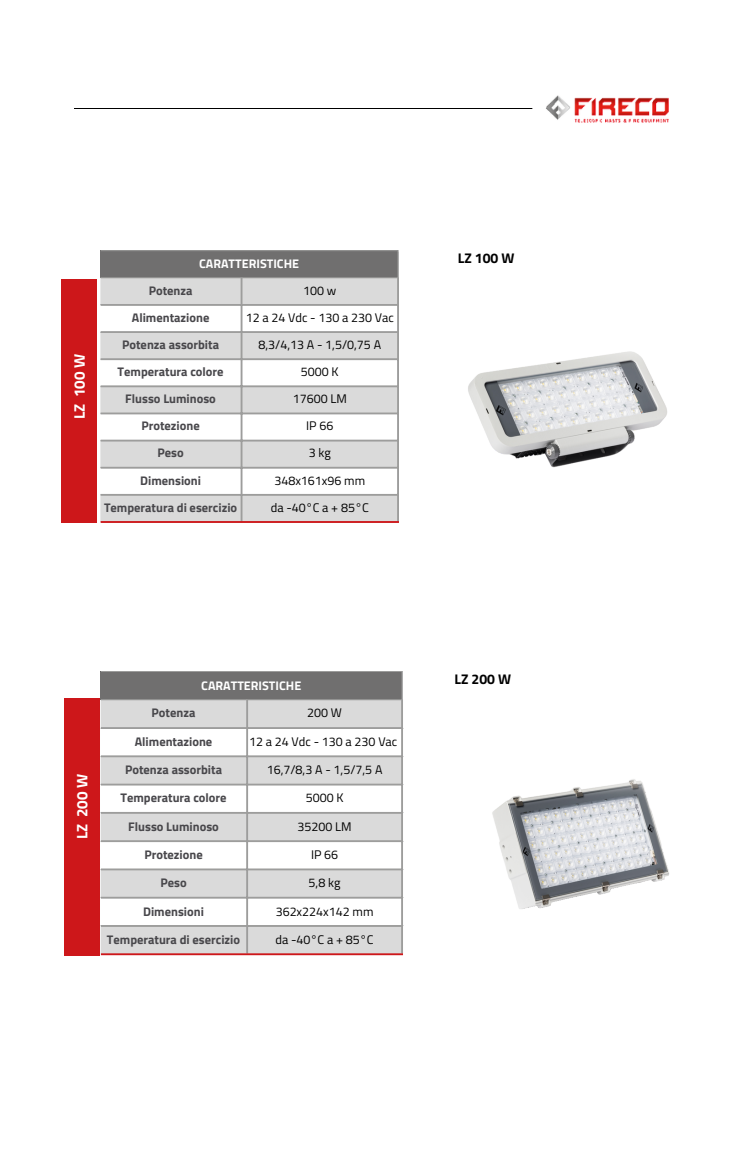
<style>
.page{position:relative;width:744px;height:1170px;background:#fff}
.page>*{position:absolute;margin:0;border:0;box-sizing:border-box;transform-origin:0 0}
.t1{font:700 15.25px "Titillium Web";color:#fff}
.t2{font:700 14px "Titillium Web";color:#000}
.t3{font:700 12.5px "Titillium Web";color:#48474b}
.t4{font:12.5px "Titillium Web";color:#000}
.t5{font:700 12.5px "Titillium Web";color:#fff}
</style>
<div class="page">
<img style="left:546px;top:95px;width:123px;height:28px">
<div style="left:100px;top:250px;width:298px;height:28px;background:#706f6f"></div>
<div style="left:100px;top:277px;width:297px;height:245px;background:#dadada"></div>
<svg style="left:100px;top:304px;width:297px;height:191px"></svg>
<svg style="left:397px;top:251px;width:1px;height:26px"></svg>
<hr style="left:101px;top:250px;width:297px;height:1px;background:#9d9d9c">
<hr style="left:101px;top:277px;width:296px;height:1px;background:#9d9d9c">
<hr style="left:240px;top:277px;width:2px;height:244px;background:#9d9d9c">
<hr style="left:397px;top:277px;width:2px;height:244px;background:#9d9d9c">
<hr style="left:101px;top:304px;width:298px;height:2px;background:#9d9d9c">
<hr style="left:101px;top:331px;width:298px;height:2px;background:#9d9d9c">
<hr style="left:101px;top:358px;width:298px;height:2px;background:#9d9d9c">
<hr style="left:101px;top:385px;width:298px;height:2px;background:#9d9d9c">
<hr style="left:101px;top:412px;width:298px;height:2px;background:#9d9d9c">
<hr style="left:101px;top:439px;width:298px;height:2px;background:#9d9d9c">
<hr style="left:101px;top:466px;width:298px;height:2px;background:#9d9d9c">
<hr style="left:101px;top:494px;width:298px;height:1px;background:#9d9d9c">
<hr style="left:101px;top:521px;width:298px;height:2px;background:#cd171a">
<div style="left:62px;top:279px;width:35px;height:244px;background:#cd171a"></div>
<img style="left:468px;top:351px;width:199px;height:117px">
<div style="left:101px;top:671px;width:301px;height:28px;background:#706f6f"></div>
<div style="left:101px;top:700px;width:300px;height:253px;background:#dadada"></div>
<svg style="left:101px;top:728px;width:300px;height:196px"></svg>
<svg style="left:401px;top:671px;width:1px;height:28px"></svg>
<hr style="left:101px;top:670px;width:301px;height:1px;background:#9d9d9c">
<hr style="left:101px;top:699px;width:300px;height:1px;background:#9d9d9c">
<hr style="left:246px;top:699px;width:2px;height:254px;background:#9d9d9c">
<hr style="left:401px;top:699px;width:2px;height:254px;background:#9d9d9c">
<hr style="left:101px;top:727px;width:302px;height:1px;background:#9d9d9c">
<hr style="left:101px;top:755px;width:302px;height:2px;background:#9d9d9c">
<hr style="left:101px;top:783px;width:302px;height:2px;background:#9d9d9c">
<hr style="left:101px;top:811px;width:302px;height:2px;background:#9d9d9c">
<hr style="left:101px;top:840px;width:302px;height:1px;background:#9d9d9c">
<hr style="left:101px;top:868px;width:302px;height:2px;background:#9d9d9c">
<hr style="left:101px;top:896px;width:302px;height:2px;background:#9d9d9c">
<hr style="left:101px;top:924px;width:302px;height:2px;background:#9d9d9c">
<hr style="left:101px;top:953px;width:302px;height:1px;background:#cd171a">
<div style="left:64px;top:698px;width:35px;height:257px;background:#cd171a"></div>
<img style="left:492px;top:779px;width:177px;height:130px">
<p class="t1" style="left:67px;top:419px;width:66px;rotate:-90deg">LZ 100 W</p>
<p class="t5" style="left:199px;top:254px;width:101px">CARATTERISTICHE</p>
<p class="t3" style="left:149px;top:281px;width:45px">Potenza</p>
<p class="t4" style="left:303px;top:281px;width:35px">100 w</p>
<p class="t3" style="left:132px;top:307px;width:79px">Alimentazione</p>
<p class="t4" style="left:246px;top:307px;width:150px">12 a 24 Vdc - 130 a 230 Vac</p>
<p class="t3" style="left:122px;top:335px;width:98px">Potenza assorbita</p>
<p class="t4" style="left:258px;top:335px;width:124px">8,3/4,13 A - 1,5/0,75 A</p>
<p class="t3" style="left:118px;top:362px;width:107px">Temperatura colore</p>
<p class="t4" style="left:301px;top:362px;width:39px">5000 K</p>
<p class="t3" style="left:125px;top:389px;width:92px">Flusso Luminoso</p>
<p class="t4" style="left:292px;top:389px;width:56px">17600 LM</p>
<p class="t3" style="left:141px;top:416px;width:60px">Protezione</p>
<p class="t4" style="left:306px;top:416px;width:29px">IP 66</p>
<p class="t3" style="left:157px;top:443px;width:28px">Peso</p>
<p class="t4" style="left:308px;top:443px;width:24px">3kg</p>
<p class="t3" style="left:140px;top:470px;width:62px">Dimensioni</p>
<p class="t4" style="left:274px;top:470px;width:92px">348x161x96 mm</p>
<p class="t3" style="left:104px;top:497px;width:135px">Temperatura di esercizio</p>
<p class="t4" style="left:271px;top:497px;width:100px">da -40°C a + 85°C</p>
<p class="t2" style="left:457px;top:247px;width:58px">LZ 100 W</p>
<p class="t1" style="left:70px;top:839px;width:66px;rotate:-90deg">LZ 200 W</p>
<p class="t5" style="left:201px;top:675px;width:101px">CARATTERISTICHE</p>
<p class="t3" style="left:152px;top:702px;width:45px">Potenza</p>
<p class="t4" style="left:307px;top:702px;width:36px">200 W</p>
<p class="t3" style="left:135px;top:731px;width:79px">Alimentazione</p>
<p class="t4" style="left:249px;top:731px;width:150px">12 a 24 Vdc - 130 a 230 Vac</p>
<p class="t3" style="left:125px;top:759px;width:98px">Potenza assorbita</p>
<p class="t4" style="left:267px;top:759px;width:117px">16,7/8,3 A - 1,5/7,5 A</p>
<p class="t3" style="left:120px;top:788px;width:107px">Temperatura colore</p>
<p class="t4" style="left:305px;top:788px;width:39px">5000 K</p>
<p class="t3" style="left:128px;top:816px;width:92px">Flusso Luminoso</p>
<p class="t4" style="left:297px;top:816px;width:56px">35200 LM</p>
<p class="t3" style="left:144px;top:844px;width:60px">Protezione</p>
<p class="t4" style="left:311px;top:844px;width:29px">IP 66</p>
<p class="t3" style="left:160px;top:872px;width:28px">Peso</p>
<p class="t4" style="left:308px;top:872px;width:33px">5,8 kg</p>
<p class="t3" style="left:143px;top:901px;width:62px">Dimensioni</p>
<p class="t4" style="left:275px;top:901px;width:99px">362x224x142 mm</p>
<p class="t3" style="left:107px;top:929px;width:135px">Temperatura di esercizio</p>
<p class="t4" style="left:275px;top:929px;width:100px">da -40°C a + 85°C</p>
<p class="t2" style="left:454px;top:667px;width:58px">LZ 200 W</p>
</div>
